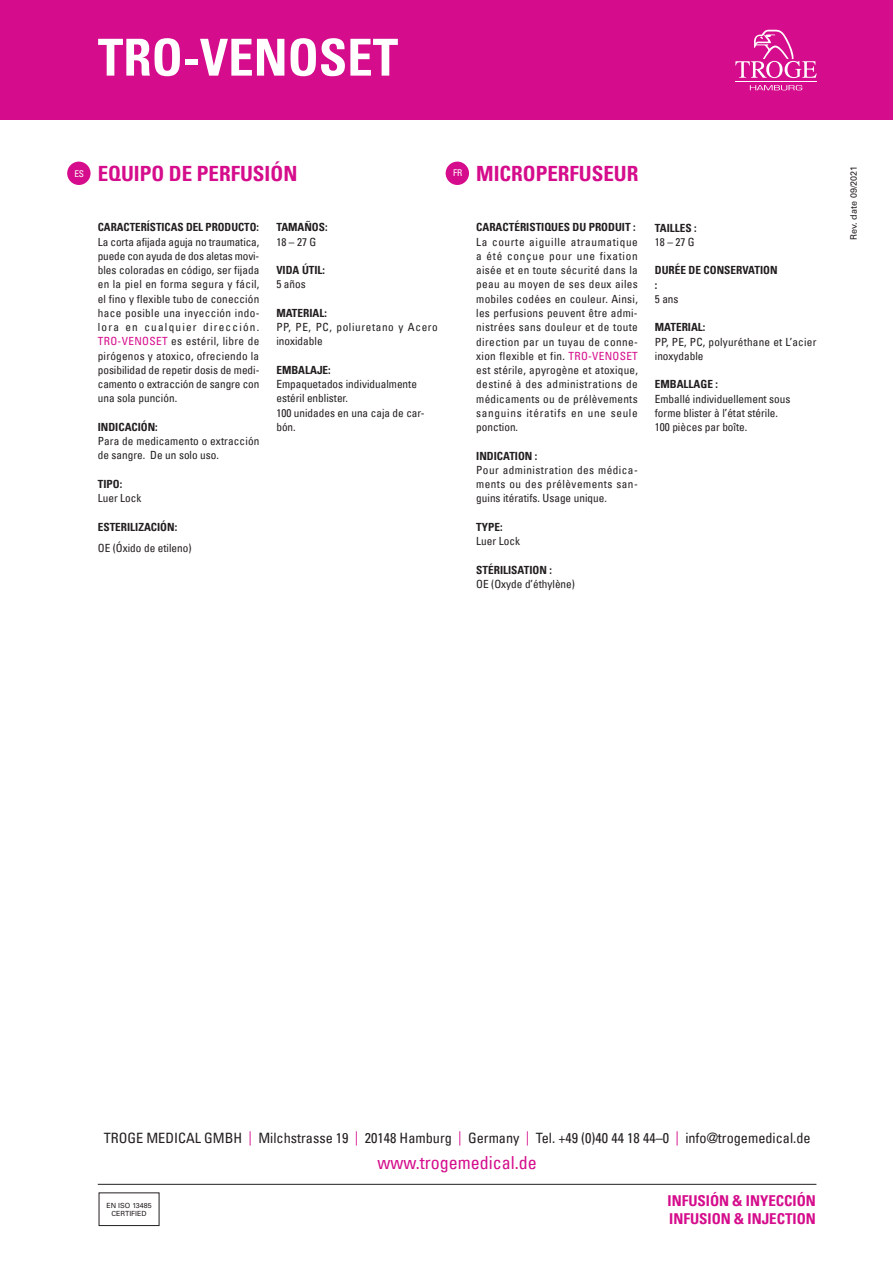
<style>
.page{position:relative;width:893px;height:1263px;background:#fff}
.page>*{position:absolute;margin:0;border:0;box-sizing:border-box;transform-origin:0 0}
.t1{font:51px "Univers Com 67 Bold Cond";color:#fff}
.t2{font:21px "Univers Com 67 Bold Cond";color:#d50d8c}
.t3{font:condensed 18px "Univers Com 57";color:#d50d8c}
.t4{font:15px/18px "Univers Com 67 Bold Cond";color:#d50d8c}
.t5{font:condensed 14.25px "Univers Com 57";color:#231f20}
.t6{font:condensed 11.25px/14.2px "Univers Com 57";color:#231f20;text-align:justify}
.t7{font:11.25px/14.2px "Univers Com 67 Bold Cond";color:#231f20}
.t8{font:condensed 11.25px/14.2px "Univers Com 57";letter-spacing:.02em;color:#231f20}
.t9{font:condensed 11.25px/14.2px "Univers Com 57";letter-spacing:.055em;color:#231f20}
.t10{font:condensed 9.3px "Univers Com 57";color:#fff}
.t11{font:9px "Univers LT Pro 55 Roman";color:#231f20}
.t12{font:7.05px/8.4px "Univers LT Pro 55 Roman";color:#231f20;text-align:center}
.s1{color:#d50d8c}
</style>
<div class="page">
<div style="left:0;top:0;width:893px;height:119px;background:#d50d8c"></div>
<hr style="left:98px;top:1184px;width:718px;height:1px;background:#231f20">
<div style="left:67px;top:162px;width:24px;height:23px;background:#d50d8c;border-radius:50%"></div>
<div style="left:446px;top:162px;width:23px;height:23px;background:#d50d8c;border-radius:50%"></div>
<hr style="left:735px;top:81px;width:82px;height:1px;background:#fff">
<svg style="left:750px;top:85px;width:52px;height:5px"></svg>
<svg style="left:735px;top:30px;width:82px;height:48px"></svg>
<div style="left:99px;top:1192px;width:60px;height:34px;border:1px solid #231f20"></div>
<h1 class="t1" style="left:98px;top:26px;width:302px">TRO-VENOSET</h1>
<h2 class="t2" style="left:98px;top:161px;width:201px">EQUIPO DE PERFUSIÓN</h2>
<h2 class="t2" style="left:476px;top:161px;width:164px">MICROPERFUSEUR</h2>
<p class="t10" style="left:74px;top:167px;width:11px">ES</p>
<p class="t10" style="left:453px;top:167px;width:11px">FR</p>
<p class="t7" style="left:98px;top:220px;width:163px">CARACTERÍSTICAS DEL PRODUCTO:</p>
<p class="t6" style="left:98px;top:234px;width:163px">La corta afijada aguja no traumatica, puede con ayuda de dos aletas movi&shy;bles coloradas en código, ser fijada en la piel en forma segura y fácil, el fino y flexible tubo de conección hace posible una inyección indo&shy;lora en cualquier dirección.<br><span class="s1">TRO-VENOSET</span> es estéril, libre de pirógenos y atoxico, ofreciendo la posibilidad de repetir dosis de medi&shy;camento o extracción de sangre con una sola punción.</p>
<p class="t7" style="left:98px;top:420px;width:62px">INDICACIÓN:</p>
<p class="t6" style="left:98px;top:434px;width:163px">Para de medicamento o extracción de sangre. De un solo uso.</p>
<p class="t7" style="left:98px;top:477px;width:26px">TIPO:</p>
<p class="t6" style="left:98px;top:491px;width:45px">Luer Lock</p>
<p class="t7" style="left:98px;top:519px;width:81px">ESTERILIZACIÓN:</p>
<p class="t6" style="left:98px;top:541px;width:95px">OE (Óxido de etileno)</p>
<p class="t7" style="left:276px;top:220px;width:53px">TAMAÑOS:</p>
<p class="t6" style="left:276px;top:234px;width:41px">18 – 27 G</p>
<p class="t7" style="left:276px;top:263px;width:50px">VIDA ÚTIL:</p>
<p class="t6" style="left:276px;top:277px;width:31px">5 años</p>
<p class="t7" style="left:276px;top:306px;width:52px">MATERIAL:</p>
<p class="t9" style="left:276px;top:320px;width:163px">PP, PE, PC, poliuretano y Acero inoxidable</p>
<p class="t7" style="left:276px;top:363px;width:56px">EMBALAJE:</p>
<p class="t6" style="left:276px;top:377px;width:150px;text-align:left">Empaquetados individualmente estéril enblister.<br>100 unidades en una caja de car&shy;bón.</p>
<p class="t7" style="left:476px;top:220px;width:161px">CARACTÉRISTIQUES DU PRODUIT :</p>
<p class="t6" style="left:476px;top:234px;width:163px">La courte aiguille atraumatique a été conçue pour une fixation aisée et en toute sécurité dans la peau au moyen de ses deux ailes mobiles codées en couleur. Ainsi, les perfusions peuvent être admi&shy;nistrées sans douleur et de toute direction par un tuyau de conne&shy;xion flexible et fin. <span class="s1">TRO-VENOSET </span>est stérile, apyrogène et atoxique, destiné à des administrations de médicaments ou de prélèvements sanguins itératifs en une seule ponction.</p>
<p class="t7" style="left:476px;top:448px;width:63px">INDICATION :</p>
<p class="t6" style="left:476px;top:462px;width:163px">Pour administration des médica&shy;ments ou des prélèvements san&shy;guins itératifs. Usage unique.</p>
<p class="t7" style="left:476px;top:520px;width:28px">TYPE:</p>
<p class="t6" style="left:476px;top:534px;width:45px">Luer Lock</p>
<p class="t7" style="left:476px;top:562px;width:77px">STÉRILISATION :</p>
<p class="t6" style="left:476px;top:576px;width:100px">OE (Oxyde d’éthylène)</p>
<p class="t7" style="left:655px;top:220px;width:43px">TAILLES :</p>
<p class="t6" style="left:655px;top:234px;width:41px">18 – 27 G</p>
<p class="t7" style="left:655px;top:263px;width:124px">DURÉE DE CONSERVATION :</p>
<p class="t6" style="left:655px;top:291px;width:25px">5 ans</p>
<p class="t7" style="left:655px;top:320px;width:52px">MATERIAL:</p>
<p class="t8" style="left:655px;top:334px;width:163px">PP, PE, PC, polyuréthane et L’acier inoxydable</p>
<p class="t7" style="left:655px;top:377px;width:65px">EMBALLAGE :</p>
<p class="t6" style="left:655px;top:391px;width:137px;text-align:left">Emballé individuellement sous forme blister à l’état stérile.<br>100 pièces par boîte.</p>
<p class="t11" style="left:848px;top:240px;width:76px;rotate:-90deg">Rev. date 09/2021</p>
<p class="t5" style="left:104px;top:1129px;width:708px">TROGE MEDICAL GMBH <span class="s1">|</span> Milchstrasse 19 <span class="s1">|</span> 20148 Hamburg <span class="s1">|</span> Germany <span class="s1">|</span> Tel. +49 (0)40 44 18 44–0 <span class="s1">|</span> info@trogemedical.de</p>
<h3 class="t3" style="left:377px;top:1151px;width:161px">www.trogemedical.de</h3>
<p class="t12" style="left:106px;top:1201px;width:47px">EN ISO 13485<br>CERTIFIED</p>
<h3 class="t4" style="left:668px;top:1192px;width:150px">INFUSIÓN &amp; INYECCIÓN<br>INFUSION &amp; INJECTION</h3>
</div>
